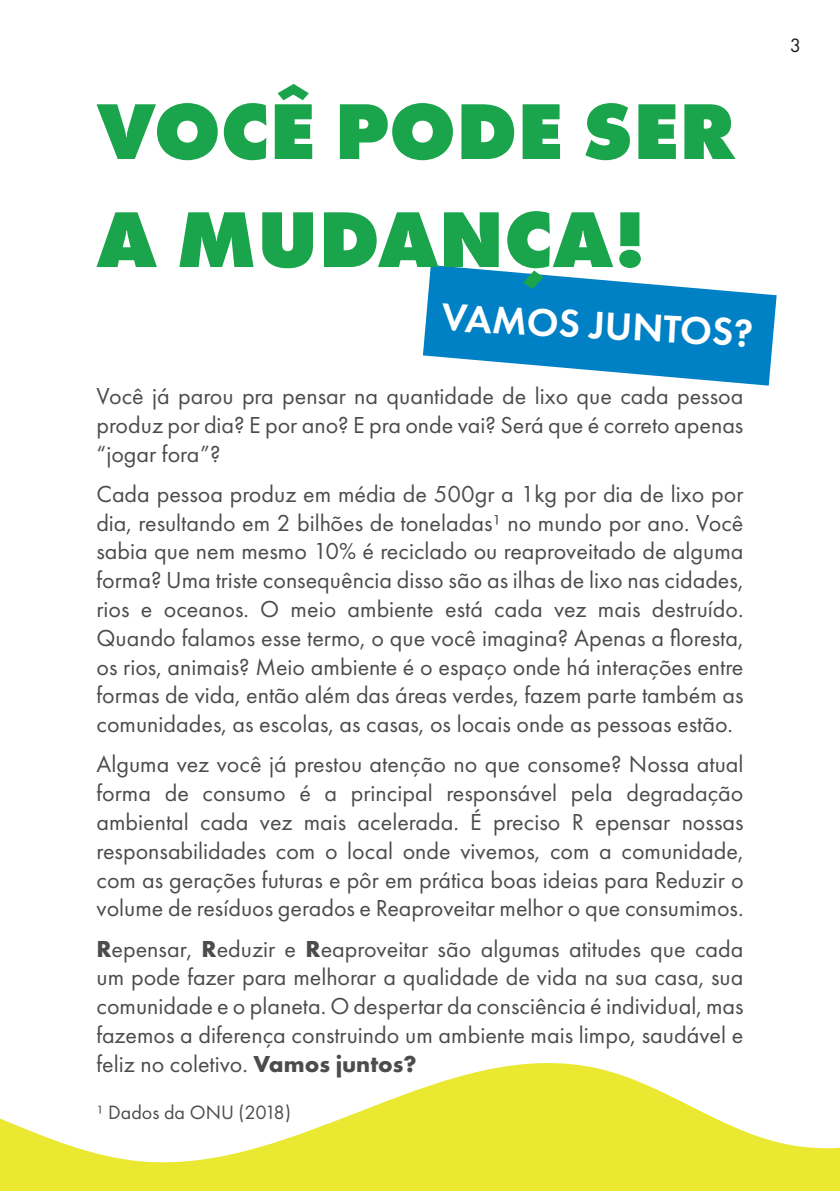
<style>
.page{position:relative;width:840px;height:1191px;background:#fff}
.page>*{position:absolute;margin:0;border:0;box-sizing:border-box;transform-origin:0 0}
.t1{font:800 82px/108px "Futura PT";color:#1aa54c}
.t2{font:600 40px "Futura PT";color:#fff}
.t3{font:24px/28.8px "Futura PT";color:#4b4c4d;text-align:justify}
.t4{font:20px "Futura PT";color:#4b4c4d}
.t5{font:20px "Futura PT";color:#231f20}
.s1{font-weight:700}
</style>
<div class="page">
<svg style="left:423px;top:265px;width:353px;height:121px;fill:#0081c5"></svg>
<svg style="left:0;top:1063px;width:839px;height:128px;fill:#ebe832"></svg>
<p class="t1" style="left:96px;top:76px;width:642px">VOCÊ PODE SER<br>A MUDANÇA!</p>
<p class="t2" style="left:443px;top:292px;width:313px;rotate:3deg">VAMOS JUNTOS?</p>
<p class="t3" style="left:96px;top:381px;width:648px">Você já parou pra pensar na quantidade de lixo que cada pessoa produz por dia? E por ano? E pra onde vai? Será que é correto apenas “jogar fora”?</p>
<p class="t3" style="left:96px;top:479px;width:648px">Cada pessoa produz em média de 500gr a 1kg por dia de lixo por dia, resultando em 2 bilhões de toneladas¹ no mundo por ano. Você sabia que nem mesmo 10% é reciclado ou reaproveitado de alguma forma? Uma triste consequência disso são as ilhas de lixo nas cidades, rios e oceanos. O meio ambiente está cada vez mais destruído.<br>Quando falamos esse termo, o que você imagina? Apenas a floresta, os rios, animais? Meio ambiente é o espaço onde há interações entre formas de vida, então além das áreas verdes, fazem parte também as comunidades, as escolas, as casas, os locais onde as pessoas estão.</p>
<p class="t3" style="left:96px;top:750px;width:648px">Alguma vez você já prestou atenção no que consome? Nossa atual forma de consumo é a principal responsável pela degradação ambiental cada vez mais acelerada. É preciso R epensar nossas responsabilidades com o local onde vivemos, com a comunidade, com as gerações futuras e pôr em prática boas ideias para Reduzir o volume de resíduos gerados e Reaproveitar melhor o que consumimos.</p>
<p class="t3" style="left:96px;top:934px;width:648px"><span class="s1">R</span>epensar, <span class="s1">R</span>eduzir e <span class="s1">R</span>eaproveitar são algumas atitudes que cada um pode fazer para melhorar a qualidade de vida na sua casa, sua comunidade e o planeta. O despertar da consciência é individual, mas fazemos a diferença construindo um ambiente mais limpo, saudável e feliz no coletivo. <span class="s1">Vamos juntos?</span></p>
<p class="t4" style="left:96px;top:1100px;width:196px">¹ Dados da ONU (2018)</p>
<p class="t5" style="left:789px;top:33px;width:13px">3</p>
</div>
